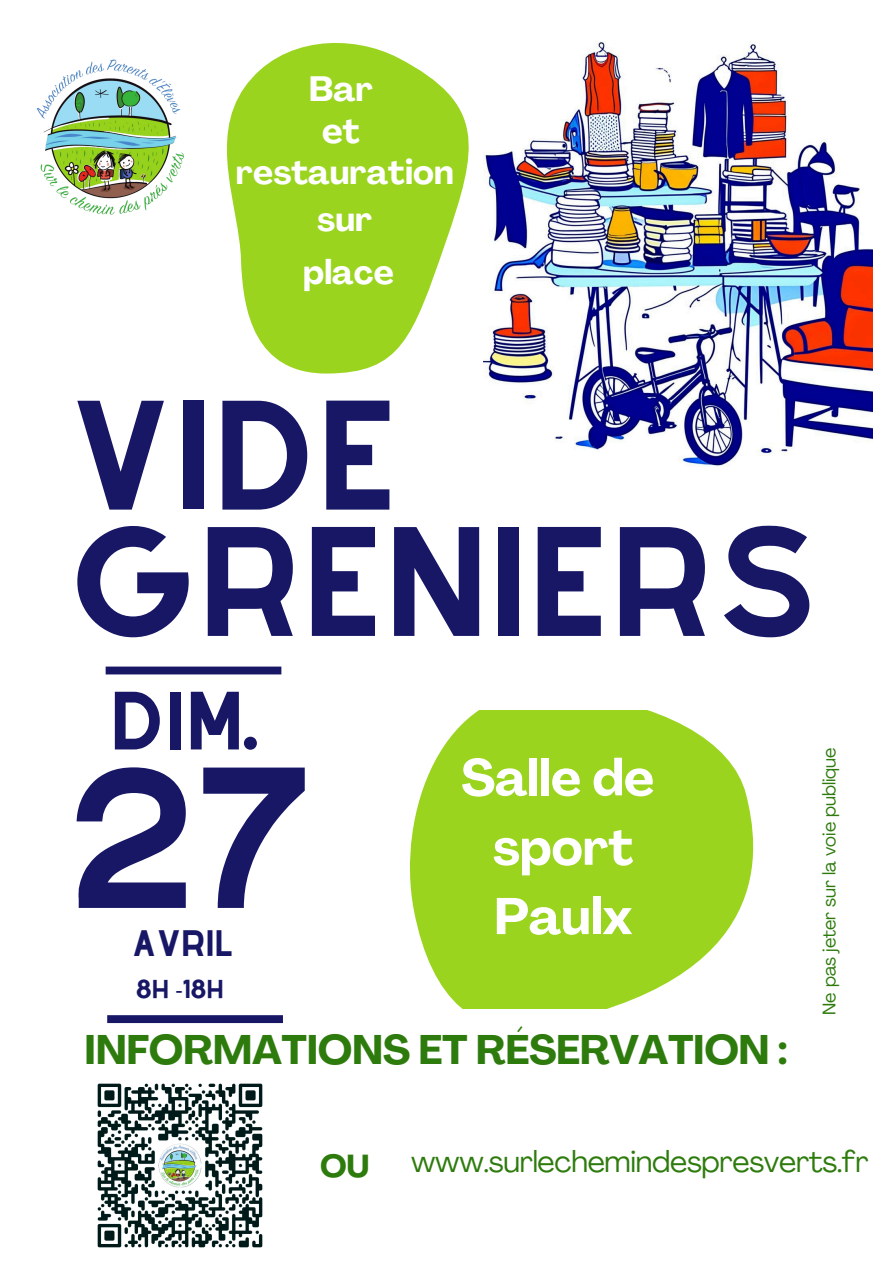
<style>
.page{position:relative;width:894px;height:1264px;background:#fff}
.page>*{position:absolute;margin:0;border:0;box-sizing:border-box;transform-origin:0 0}
.t1{font:175.35px "Alyssum Sans";color:#181766}
.t2{font:136.05px/126.3px "Alyssum Sans";color:#181766}
.t3{font:72.15px "Alyssum Sans";color:#181766}
.t4{font:700 50.7px/69.3px "Agrandir";color:#fff;text-align:center}
.t5{font:700 40.8px "Agrandir";letter-spacing:-.01em;color:#2e7b0d}
.t6{font:700 34.65px "Agrandir";color:#fff}
.t7{font:700 33.9px "Agrandir";color:#fff}
.t8{font:32.25px "Alyssum Sans";letter-spacing:-.01em;color:#181766}
.t9{font:700 31.35px "Agrandir";color:#2e7b0d}
.t10{font:30px "Agrandir";letter-spacing:-.01em;color:#2e7b0d}
.t11{font:22.8px "Alyssum Sans";color:#181766}
.t12{font:18px "Agrandir";color:#2e7b0d}
.s1{font-family:"Noto Sans"}
</style>
<div class="page">
<div style="left:106px;top:666px;width:175px;height:8px;background:#181766"></div>
<svg style="left:410px;top:710px;width:344px;height:298px;background:#a8da3f"></svg>
<svg style="left:226px;top:43px;width:243px;height:331px;fill:#9ad41e"></svg>
<img style="left:37px;top:59px;width:147px;height:156px">
<img style="left:483px;top:41px;width:388px;height:425px">
<div style="left:107px;top:1015px;width:176px;height:8px;background:#181766"></div>
<img style="left:97px;top:1083px;width:166px;height:165px">
<p class="t6" style="left:309px;top:75px;width:66px">Bar</p>
<p class="t6" style="left:322px;top:117px;width:39px">et</p>
<p class="t7" style="left:236px;top:159px;width:219px">restauration</p>
<p class="t7" style="left:317px;top:206px;width:57px">sur</p>
<p class="t7" style="left:303px;top:259px;width:92px">place</p>
<p class="t2" style="left:68px;top:392px;width:752px">VIDE<br>GRENIERS</p>
<p class="t3" style="left:110px;top:677px;width:148px">DIM.</p>
<h1 class="t1" style="left:68px;top:732px;width:247px">27</h1>
<p class="t8" style="left:132px;top:923px;width:103px">AVRIL</p>
<p class="t11" style="left:136px;top:974px;width:90px">8H <span class="s1">-</span>18H</p>
<p class="t4" style="left:461px;top:748px;width:195px">Salle de sport<br>Paulx</p>
<h2 class="t5" style="left:85px;top:1033px;width:704px">INFORMATIONS ET RÉSERVATION :</h2>
<p class="t12" style="left:821px;top:1014px;width:269px;rotate:-90deg">Ne pas jeter sur la voie publique</p>
<p class="t9" style="left:320px;top:1153px;width:51px">OU</p>
<h6 class="t10" style="left:411px;top:1149px;width:459px">www.surlechemindespresverts.fr</h6>
</div>
